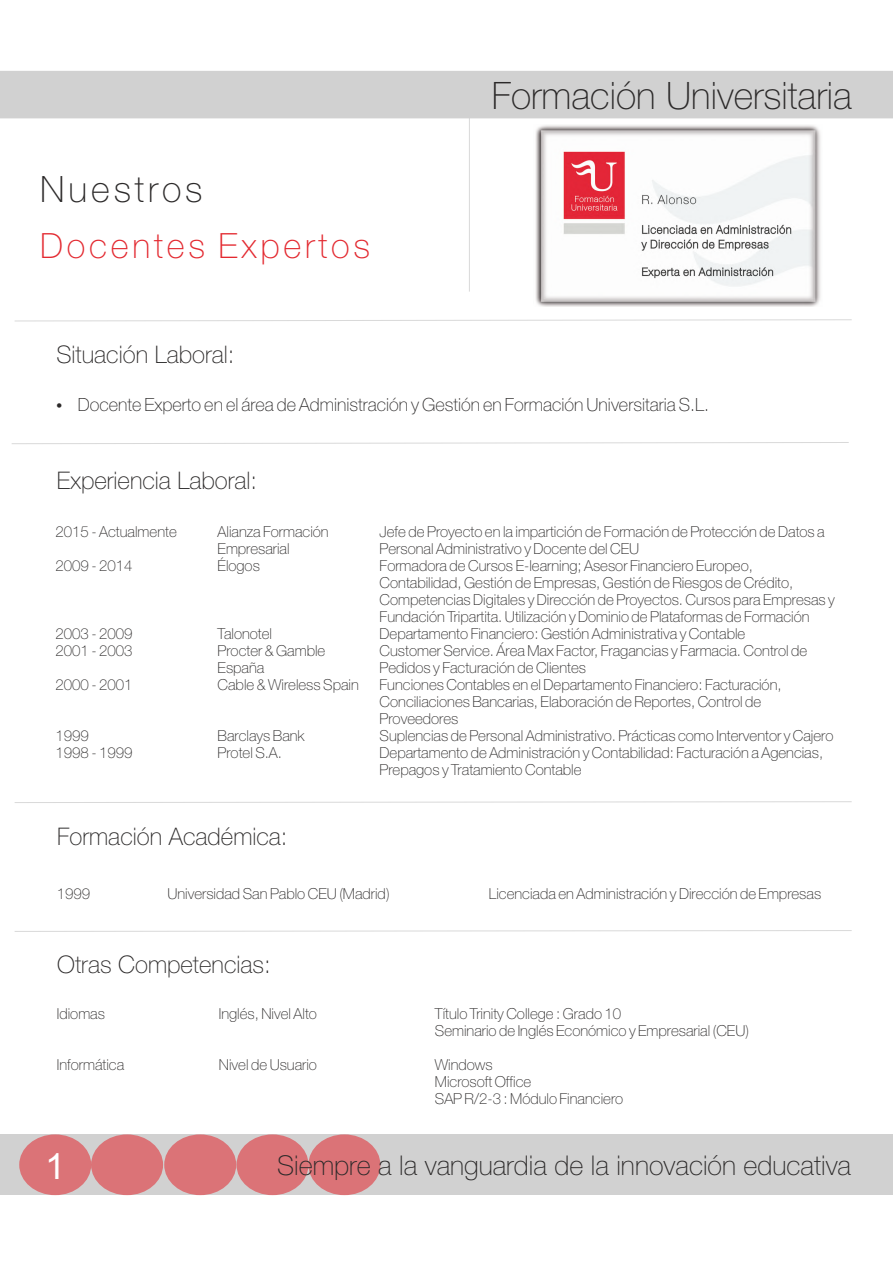
<style>
.page{position:relative;width:893px;height:1263px;background:#fff}
.page>*{position:absolute;margin:0;border:0;box-sizing:border-box;transform-origin:0 0}
.t1{font:100 37.5px "Context Reprise Thin S Si";color:#2b2929}
.t2{font:100 36px "Context Reprise Thin S Si";letter-spacing:.11em;color:#2b2929}
.t3{font:36px "Arial";color:#fff}
.t4{font:100 34.5px "Context Reprise Thin S Si";letter-spacing:.11em;color:#e32930}
.t5{font:100 27px "Context Reprise Thin S Si";color:#2b2929}
.t6{font:100 24px "Context Reprise Thin S Si";color:#2b2929}
.t7{font:100 18px "Context Reprise Thin S Si";color:#2b2929}
.t8{font:100 15px/17px "Context Reprise Thin S Si";color:#2b2929}
</style>
<div class="page">
<hr style="left:469px;top:98px;width:1px;height:194px;background:#d9d9d9">
<div style="left:0;top:71px;width:893px;height:47px;background:#d1d1d1"></div>
<div style="left:0;top:1134px;width:893px;height:61px;background:#d1d1d1"></div>
<svg style="left:15px;top:319px;width:837px;height:3px"></svg>
<svg style="left:11px;top:442px;width:838px;height:2px"></svg>
<div style="left:19px;top:1134px;width:72px;height:61px;background:#db7377;border-radius:50%"></div>
<div style="left:91px;top:1134px;width:72px;height:61px;background:#db7377;border-radius:50%"></div>
<div style="left:164px;top:1134px;width:72px;height:61px;background:#db7377;border-radius:50%"></div>
<div style="left:237px;top:1134px;width:72px;height:61px;background:#db7377;border-radius:50%"></div>
<div style="left:308px;top:1134px;width:72px;height:61px;background:#db7377;border-radius:50%"></div>
<svg style="left:14px;top:801px;width:838px;height:2px"></svg>
<img style="left:535px;top:125px;width:286px;height:181px">
<svg style="left:14px;top:930px;width:838px;height:2px"></svg>
<h2 class="t2" style="left:40px;top:175px;width:164px">Nuestros</h2>
<h3 class="t4" style="left:40px;top:233px;width:331px">Docentes Expertos</h3>
<h1 class="t1" style="left:492px;top:81px;width:361px">Formación Universitaria</h1>
<h3 class="t6" style="left:56px;top:345px;width:179px">Situación Laboral:</h3>
<p class="t7" style="left:78px;top:398px;width:633px">Docente Experto en el área de Administración y Gestión en Formación Universitaria S.L.</p>
<h3 class="t6" style="left:57px;top:472px;width:202px">Experiencia Laboral:</h3>
<p class="t8" style="left:56px;top:524px;width:123px">2015 - Actualmente</p>
<p class="t8" style="left:218px;top:524px;width:113px">Alianza Formación</p>
<p class="t8" style="left:380px;top:524px;width:447px">Jefe de Proyecto en la impartición de Formación de Protección de Datos a</p>
<p class="t8" style="left:218px;top:541px;width:74px">Empresarial</p>
<p class="t8" style="left:380px;top:541px;width:261px">Personal Administrativo y Docente del CEU</p>
<p class="t8" style="left:56px;top:558px;width:79px">2009 - 2014</p>
<p class="t8" style="left:218px;top:558px;width:44px">Élogos</p>
<p class="t8" style="left:380px;top:558px;width:457px">Formadora de Cursos E-learning; Asesor Financiero Europeo, Contabilidad, Gestión de Empresas, Gestión de Riesgos de Crédito, Competencias Digitales y Dirección de Proyectos. Cursos para Empresas y Fundación Tripartita. Utilización y Dominio de Plataformas de Formación</p>
<p class="t8" style="left:56px;top:626px;width:79px">2003 - 2009</p>
<p class="t8" style="left:218px;top:626px;width:56px">Talonotel</p>
<p class="t8" style="left:380px;top:626px;width:367px">Departamento Financiero: Gestión Administrativa y Contable</p>
<p class="t8" style="left:56px;top:643px;width:79px">2001 - 2003</p>
<p class="t8" style="left:218px;top:643px;width:109px">Procter &amp; Gamble</p>
<p class="t8" style="left:380px;top:643px;width:429px">Customer Service. Área Max Factor, Fragancias y Farmacia. Control de</p>
<p class="t8" style="left:218px;top:660px;width:48px">España</p>
<p class="t8" style="left:380px;top:660px;width:208px">Pedidos y Facturación de Clientes</p>
<p class="t8" style="left:56px;top:677px;width:79px">2000 - 2001</p>
<p class="t8" style="left:218px;top:677px;width:143px">Cable &amp; Wireless Spain</p>
<p class="t8" style="left:380px;top:677px;width:404px">Funciones Contables en el Departamento Financiero: Facturación,<br>Conciliaciones Bancarias, Elaboración de Reportes, Control de<br>Proveedores</p>
<p class="t8" style="left:56px;top:728px;width:35px">1999</p>
<p class="t8" style="left:218px;top:728px;width:88px">Barclays Bank</p>
<p class="t8" style="left:380px;top:728px;width:455px">Suplencias de Personal Administrativo. Prácticas como Interventor y Cajero</p>
<p class="t8" style="left:56px;top:745px;width:79px">1998 - 1999</p>
<p class="t8" style="left:218px;top:745px;width:66px">Protel S.A.</p>
<p class="t8" style="left:380px;top:745px;width:445px">Departamento de Administración y Contabilidad: Facturación a Agencias,<br>Prepagos y Tratamiento Contable</p>
<h3 class="t6" style="left:57px;top:827px;width:232px">Formación Académica:</h3>
<p class="t8" style="left:57px;top:886px;width:35px">1999</p>
<p class="t8" style="left:167px;top:886px;width:224px">Universidad San Pablo CEU (Madrid)</p>
<p class="t8" style="left:489px;top:886px;width:334px">Licenciada en Administración y Dirección de Empresas</p>
<h3 class="t6" style="left:57px;top:955px;width:215px">Otras Competencias:</h3>
<p class="t8" style="left:57px;top:1007px;width:50px">Idiomas</p>
<p class="t8" style="left:219px;top:1007px;width:100px">Inglés, Nivel Alto</p>
<p class="t8" style="left:435px;top:1007px;width:316px">Título Trinity College : Grado 10<br>Seminario de Inglés Económico y Empresarial (CEU)</p>
<p class="t8" style="left:57px;top:1058px;width:69px">Informática</p>
<p class="t8" style="left:219px;top:1058px;width:100px">Nivel de Usuario</p>
<p class="t8" style="left:435px;top:1058px;width:190px">Windows<br>Microsoft Office<br>SAP R/2-3 : Módulo Financiero</p>
<h2 class="t3" style="left:45px;top:1153px;width:22px">1</h2>
<h3 class="t5" style="left:277px;top:1155px;width:575px">Siempre a la vanguardia de la innovación educativa</h3>
</div>
